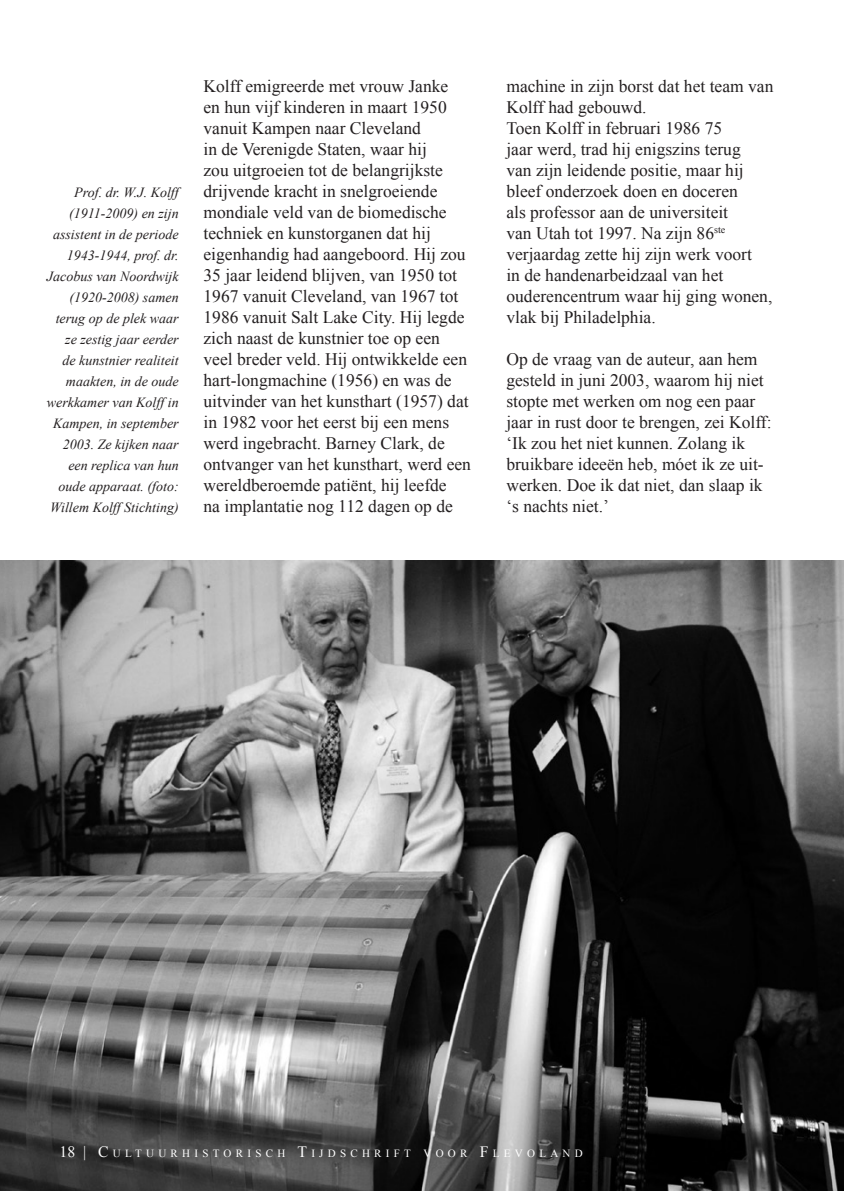
<style>
.page{position:relative;width:844px;height:1191px;background:#fff}
.page>*{position:absolute;margin:0;border:0;box-sizing:border-box;transform-origin:0 0}
.t1{font:17.5px/21px "Times New Roman";color:#231f20}
.t2{font:italic 14px/21px "Times New Roman";color:#231f20;text-align:right}
.t3{font:11.03px "Times New Roman";letter-spacing:.385em;color:#fff}
.s1{font-size:15.75px}
</style>
<div class="page">
<img style="left:0;top:560px;width:843px;height:631px">
<p class="t2" style="left:47px;top:181px;width:133px">Prof. dr. W.J. Kolff (1911-2009) en zijn assistent in de periode<br>1943-1944, prof. dr.<br>Jacobus van Noordwijk (1920-2008) samen terug op de plek waar ze zestig jaar eerder<br>de kunstnier realiteit maakten, in de oude werkkamer van Kolff in<br>Kampen, in september<br>2003. Ze kijken naar een replica van hun oude apparaat. (foto:<br>Willem Kolff Stichting)</p>
<p class="t1" style="left:203px;top:75px;width:269px">Kolff emigreerde met vrouw Janke<br>en hun vijf kinderen in maart 1950 vanuit Kampen naar Cleveland<br>in de Verenigde Staten, waar hij<br>zou uitgroeien tot de belangrijkste drijvende kracht in snelgroeiende mondiale veld van de biomedische techniek en kunstorganen dat hij eigenhandig had aangeboord. Hij zou 35 jaar leidend blijven, van 1950 tot 1967 vanuit Cleveland, van 1967 tot 1986 vanuit Salt Lake City. Hij legde zich naast de kunstnier toe op een veel breder veld. Hij ontwikkelde een hart-longmachine (1956) en was de uitvinder van het kunsthart (1957) dat in 1982 voor het eerst bij een mens werd ingebracht. Barney Clark, de ontvanger van het kunsthart, werd een wereldberoemde patiënt, hij leefde<br>na implantatie nog 112 dagen op de</p>
<p class="t1" style="left:506px;top:75px;width:268px">machine in zijn borst dat het team van<br>Kolff had gebouwd.<br>Toen Kolff in februari 1986 75<br>jaar werd, trad hij enigszins terug<br>van zijn leidende positie, maar hij bleef onderzoek doen en doceren<br>als professor aan de universiteit<br>van Utah tot 1997. Na zijn 86<sup>ste </sup>verjaardag zette hij zijn werk voort<br>in de handenarbeidzaal van het ouderencentrum waar hij ging wonen, vlak bij Philadelphia.</p>
<p class="t1" style="left:506px;top:348px;width:267px">Op de vraag van de auteur, aan hem gesteld in juni 2003, waarom hij niet stopte met werken om nog een paar jaar in rust door te brengen, zei Kolff: ‘Ik zou het niet kunnen. Zolang ik bruikbare ideeën heb, móet ik ze uit&shy;werken. Doe ik dat niet, dan slaap ik ‘s nachts niet.’</p>
<p class="t3" style="left:60px;top:1147px;width:524px"><span class="s1">18 |</span> <span class="s1">C</span>ULTUURHISTORISCH <span class="s1">T</span>IJDSCHRIFT VOOR <span class="s1">F</span>LEVOLAND</p>
</div>
